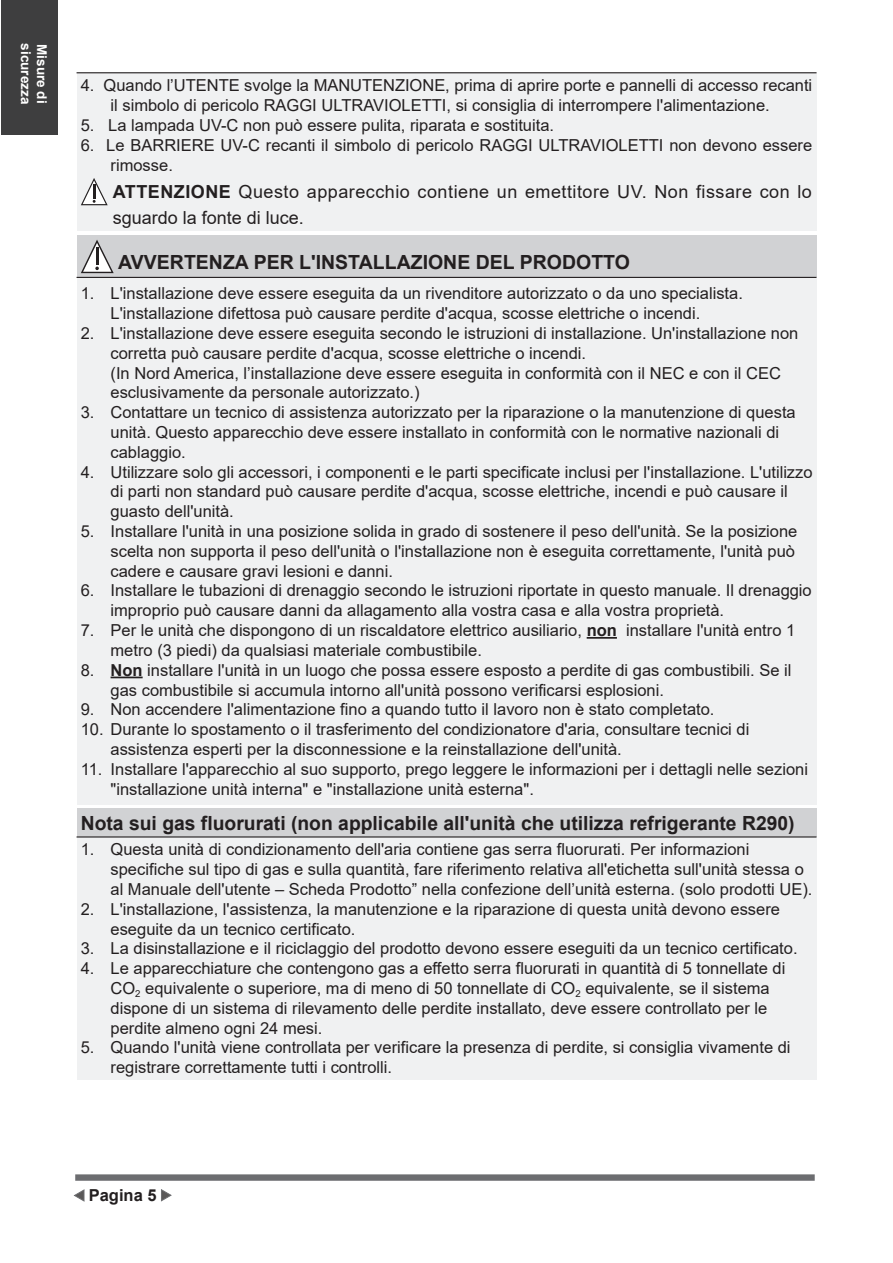
<style>
.page{position:relative;width:893px;height:1263px;background:#fff}
.page>*{position:absolute;margin:0;border:0;box-sizing:border-box;transform-origin:0 0}
.t1{font:700 19.5px "Arial";color:#231f20}
.t2{font:18px/26.2px "Arial";letter-spacing:.03em;color:#231f20}
.t3{font:16.5px/19.8px "Arial";color:#231f20}
.t4{font:700 16.5px "Arial";color:#231f20}
.t5{font:700 13.5px "Arial";color:#fff}
.s1{font-weight:700}
</style>
<div class="page">
<div style="left:75px;top:1174px;width:740px;height:6px;background:#6c6d70"></div>
<svg style="left:74px;top:1189px;width:10px;height:12px"></svg>
<svg style="left:161px;top:1189px;width:10px;height:12px"></svg>
<div style="left:1px;top:0;width:57px;height:135px;background:#3e3e3f"></div>
<div style="left:77px;top:73px;width:739px;height:158px;background:#f0f1f2"></div>
<hr style="left:77px;top:72px;width:739px;height:1px;background:#231f20">
<svg style="left:81px;top:178px;width:27px;height:27px"></svg>
<div style="left:77px;top:235px;width:739px;height:42px;background:#d1d2d4"></div>
<div style="left:77px;top:277px;width:739px;height:528px;background:#f0f1f2"></div>
<hr style="left:77px;top:277px;width:739px;height:1px;background:#231f20">
<svg style="left:81px;top:240px;width:33px;height:33px"></svg>
<hr style="left:587px;top:637px;width:30px;height:2px;background:#231f20">
<hr style="left:111px;top:676px;width:32px;height:2px;background:#231f20">
<div style="left:77px;top:809px;width:739px;height:28px;background:#d1d2d4"></div>
<div style="left:77px;top:837px;width:739px;height:243px;background:#f0f1f2"></div>
<hr style="left:77px;top:836px;width:739px;height:1px;background:#231f20">
<p class="t5" style="left:35px;top:43px;width:62px;rotate:90deg">sicurezza</p>
<p class="t5" style="left:52px;top:44px;width:61px;rotate:90deg">Misure di</p>
<p class="t3" style="left:111px;top:75px;width:703px;text-indent:-30px">4. Quando l’UTENTE svolge la MANUTENZIONE, prima di aprire porte e pannelli di accesso recanti il simbolo di pericolo RAGGI ULTRAVIOLETTI, si consiglia di interrompere l'alimentazione.</p>
<p class="t3" style="left:81px;top:115px;width:475px">5. La lampada UV-C non può essere pulita, riparata e sostituita.</p>
<p class="t3" style="left:111px;top:134px;width:703px;line-height:20.5px;text-indent:-30px">6. Le BARRIERE UV-C recanti il simbolo di pericolo RAGGI ULTRAVIOLETTI non devono essere rimosse.</p>
<p class="t2" style="left:113px;top:178px;width:701px"><span class="s1">ATTENZIONE</span> Questo apparecchio contiene un emettitore UV. Non fissare con lo sguardo la fonte di luce.</p>
<p class="t1" style="left:118px;top:249px;width:513px">AVVERTENZA PER L'INSTALLAZIONE DEL PRODOTTO</p>
<p class="t3" style="left:111px;top:284px;width:634px;text-indent:-30px">1. L'installazione deve essere eseguita da un rivenditore autorizzato o da uno specialista.<br>L'installazione difettosa può causare perdite d'acqua, scosse elettriche o incendi.</p>
<p class="t3" style="left:111px;top:323px;width:689px;text-indent:-30px">2. L'installazione deve essere eseguita secondo le istruzioni di installazione. Un'installazione non corretta può causare perdite d'acqua, scosse elettriche o incendi.<br>(In Nord America, l’installazione deve essere eseguita in conformità con il NEC e con il CEC esclusivamente da personale autorizzato.)</p>
<p class="t3" style="left:111px;top:402px;width:687px;text-indent:-30px">3. Contattare un tecnico di assistenza autorizzato per la riparazione o la manutenzione di questa unità. Questo apparecchio deve essere installato in conformità con le normative nazionali di cablaggio.</p>
<p class="t3" style="left:111px;top:462px;width:703px;text-indent:-30px">4. Utilizzare solo gli accessori, i componenti e le parti specificate inclusi per l'installazione. L'utilizzo di parti non standard può causare perdite d'acqua, scosse elettriche, incendi e può causare il guasto dell'unità.</p>
<p class="t3" style="left:111px;top:521px;width:688px;text-indent:-30px">5. Installare l'unità in una posizione solida in grado di sostenere il peso dell'unità. Se la posizione scelta non supporta il peso dell'unità o l'installazione non è eseguita correttamente, l'unità può cadere e causare gravi lesioni e danni.</p>
<p class="t3" style="left:111px;top:581px;width:703px;text-indent:-30px">6. Installare le tubazioni di drenaggio secondo le istruzioni riportate in questo manuale. Il drenaggio improprio può causare danni da allagamento alla vostra casa e alla vostra proprietà.</p>
<p class="t3" style="left:111px;top:620px;width:686px;text-indent:-30px">7. Per le unità che dispongono di un riscaldatore elettrico ausiliario, <span class="s1">non</span> installare l'unità entro 1 metro (3 piedi) da qualsiasi materiale combustibile.</p>
<p class="t3" style="left:111px;top:660px;width:682px;text-indent:-30px">8. <span class="s1">Non</span> installare l'unità in un luogo che possa essere esposto a perdite di gas combustibili. Se il gas combustibile si accumula intorno all'unità possono verificarsi esplosioni.</p>
<p class="t3" style="left:81px;top:699px;width:635px">9. Non accendere l'alimentazione fino a quando tutto il lavoro non è stato completato.</p>
<p class="t3" style="left:111px;top:719px;width:640px;text-indent:-30px">10. Durante lo spostamento o il trasferimento del condizionatore d'aria, consultare tecnici di assistenza esperti per la disconnessione e la reinstallazione dell'unità.</p>
<p class="t3" style="left:111px;top:759px;width:699px;text-indent:-30px">11. Installare l'apparecchio al suo supporto, prego leggere le informazioni per i dettagli nelle sezioni "installazione unità interna" e "installazione unità esterna".</p>
<p class="t1" style="left:81px;top:809px;width:715px">Nota sui gas fluorurati (non applicabile all'unità che utilizza refrigerante R290)</p>
<p class="t3" style="left:111px;top:839px;width:703px;text-indent:-30px">1. Questa unità di condizionamento dell'aria contiene gas serra fluorurati. Per informazioni specifiche sul tipo di gas e sulla quantità, fare riferimento relativa all'etichetta sull'unità stessa o al Manuale dell'utente – Scheda Prodotto” nella confezione dell’unità esterna. (solo prodotti UE).</p>
<p class="t3" style="left:111px;top:899px;width:671px;text-indent:-30px">2. L'installazione, l'assistenza, la manutenzione e la riparazione di questa unità devono essere eseguite da un tecnico certificato.</p>
<p class="t3" style="left:81px;top:938px;width:718px">3. La disinstallazione e il riciclaggio del prodotto devono essere eseguiti da un tecnico certificato.</p>
<p class="t3" style="left:111px;top:958px;width:676px;text-indent:-30px">4. Le apparecchiature che contengono gas a effetto serra fluorurati in quantità di 5 tonnellate di CO<sub>2</sub> equivalente o superiore, ma di meno di 50 tonnellate di CO<sub>2</sub> equivalente, se il sistema dispone di un sistema di rilevamento delle perdite installato, deve essere controllato per le perdite almeno ogni 24 mesi.</p>
<p class="t3" style="left:111px;top:1037px;width:681px;text-indent:-30px">5. Quando l'unità viene controllata per verificare la presenza di perdite, si consiglia vivamente di registrare correttamente tutti i controlli.</p>
<p class="t4" style="left:89px;top:1184px;width:69px">Pagina 5</p>
</div>
